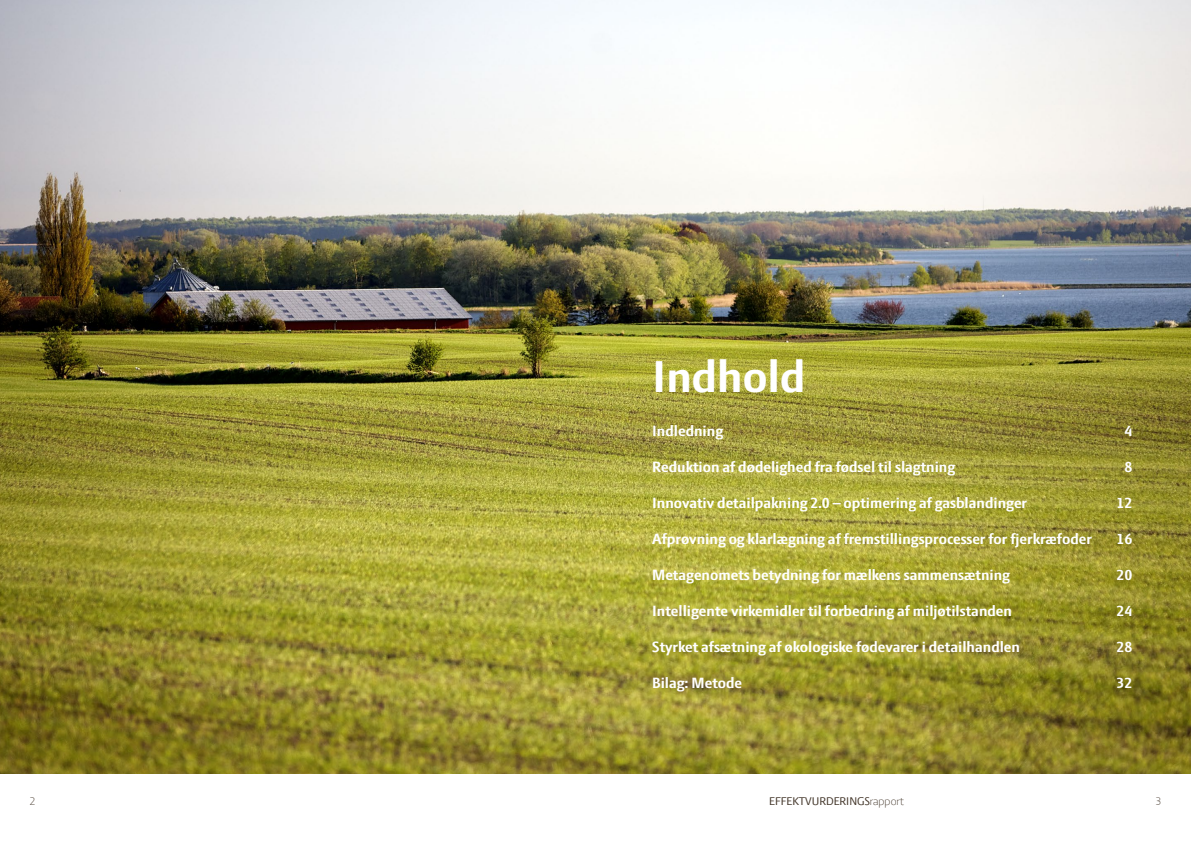
<style>
.page{position:relative;width:1191px;height:842px;background:#fff}
.page>*{position:absolute;margin:0;border:0;box-sizing:border-box;transform-origin:0 0}
.t1{font:700 48px "LF Press Sans";color:#fff}
.t2{font:700 16px "LF Press Sans";color:#fff}
.t3{font:12px "LF Press Sans";color:#45382c}
.t4{font:300 12px "LF Press Sans";color:#45382c}
.s1{font-weight:300}
</style>
<div class="page">
<img style="left:0;top:0;width:1191px;height:774px">
<h1 class="t1" style="left:652px;top:349px;width:155px">Indhold</h1>
<p class="t2" style="left:652px;top:422px;width:72px">Indledning</p>
<p class="t2" style="left:1124px;top:422px;width:9px">4</p>
<p class="t2" style="left:652px;top:458px;width:304px">Reduktion af dødelighed fra fødsel til slagtning</p>
<p class="t2" style="left:1124px;top:458px;width:9px">8</p>
<p class="t2" style="left:652px;top:494px;width:376px">Innovativ detailpakning 2.0 – optimering af gasblandinger</p>
<p class="t2" style="left:1116px;top:494px;width:17px">12</p>
<p class="t2" style="left:652px;top:530px;width:441px">Afprøvning og klarlægning af fremstillingsprocesser for fjerkræfoder</p>
<p class="t2" style="left:1116px;top:530px;width:17px">16</p>
<p class="t2" style="left:652px;top:566px;width:359px">Metagenomets betydning for mælkens sammensætning</p>
<p class="t2" style="left:1116px;top:566px;width:17px">20</p>
<p class="t2" style="left:652px;top:602px;width:361px">Intelligente virkemidler til forbedring af miljøtilstanden</p>
<p class="t2" style="left:1116px;top:602px;width:17px">24</p>
<p class="t2" style="left:652px;top:638px;width:369px">Styrket afsætning af økologiske fødevarer i detailhandlen</p>
<p class="t2" style="left:1116px;top:638px;width:17px">28</p>
<p class="t2" style="left:652px;top:674px;width:91px">Bilag: Metode</p>
<p class="t2" style="left:1116px;top:674px;width:17px">32</p>
<p class="t4" style="left:30px;top:794px;width:7px">2</p>
<p class="t3" style="left:769px;top:794px;width:136px">EFFEKTVURDERINGS<span class="s1">rapport</span></p>
<p class="t4" style="left:1155px;top:794px;width:7px">3</p>
</div>
